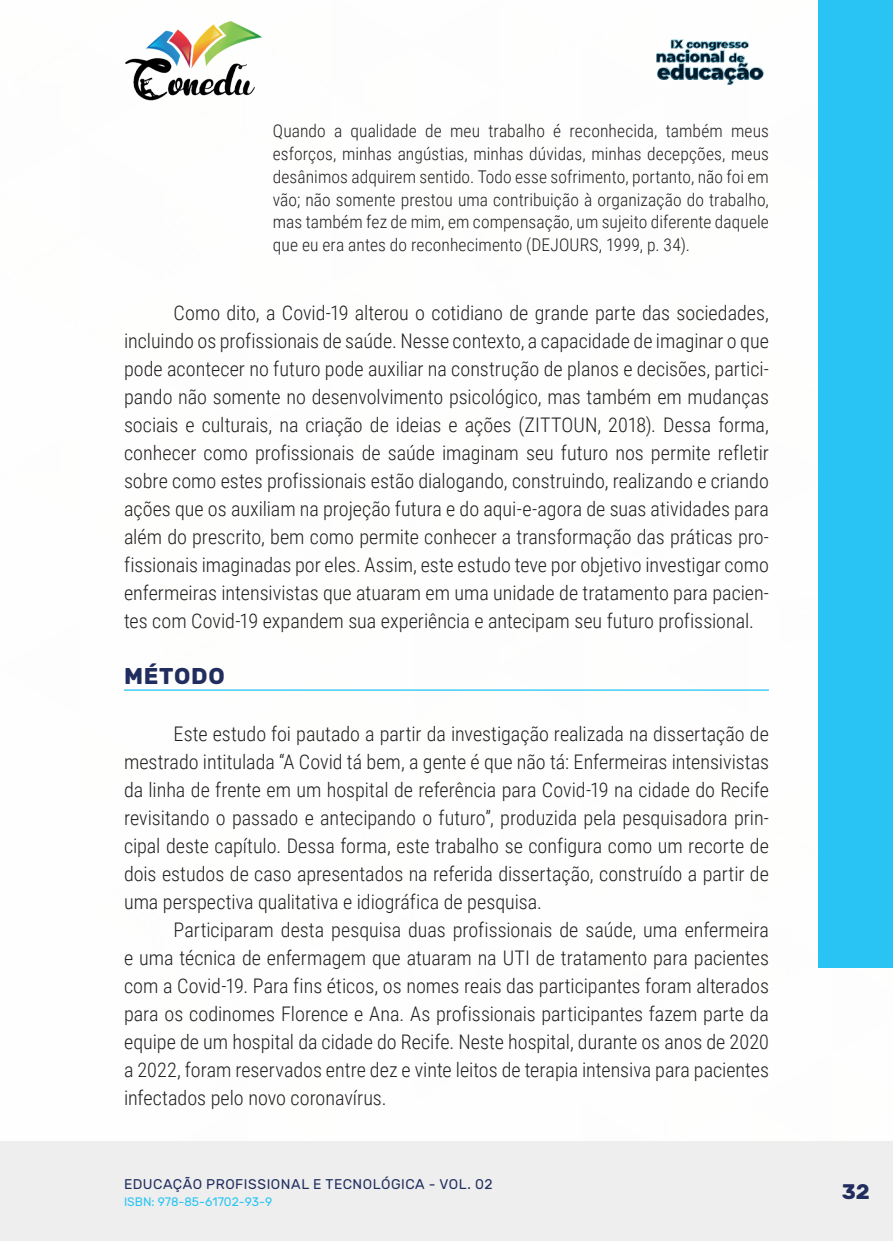
<style>
.page{position:relative;width:893px;height:1241px;background:#fff}
.page>*{position:absolute;margin:0;border:0;box-sizing:border-box;transform-origin:0 0}
._10_SUBTITULO{font:700 22.75px "Rubik";letter-spacing:.03em;color:#202d5e}
.t1{font:700 21px "Rubik";color:#202d5e}
._9_CORPO{font:300 20.12px/28px "Roboto Condensed";color:#231f20;text-align:justify}
._16_CITACAO{font:300 17.5px/22.8px "Roboto Condensed";letter-spacing:.005em;color:#231f20;text-align:justify}
.t2{font:14px "Rubik";letter-spacing:.035em;color:#202d5e}
.t3{font:12.25px "Rubik";color:#29c4f3}
</style>
<div class="page">
<div style="left:0;top:1141px;width:893px;height:99px;background:#eeeeef"></div>
<div style="left:819px;top:0;width:74px;height:967px;background:#29c4f3"></div>
<img style="left:125px;top:20px;width:137px;height:81px">
<img style="left:656px;top:39px;width:108px;height:46px">
<hr style="left:124px;top:689px;width:645px;height:1px;background:#29c4f3">
<p class="_16_CITACAO" style="left:273px;top:119px;width:498px">Quando a qualidade de meu trabalho é reconhecida, também meus esforços, minhas angústias, minhas dúvidas, minhas decepções, meus desânimos adquirem sentido. Todo esse sofrimento, portanto, não foi em vão; não somente prestou uma contribuição à organização do trabalho, mas também fez de mim, em compensação, um sujeito diferente daquele que eu era antes do reconhecimento (DEJOURS, 1999, p. 34).</p>
<p class="_9_CORPO" style="left:124px;top:298px;width:646px;text-indent:50px">Como dito, a Covid-19 alterou o cotidiano de grande parte das sociedades, incluindo os profissionais de saúde. Nesse contexto, a capacidade de imaginar o que pode acontecer no futuro pode auxiliar na construção de planos e decisões, partici&shy;pando não somente no desenvolvimento psicológico, mas também em mudanças sociais e culturais, na criação de ideias e ações (ZITTOUN, 2018). Dessa forma, conhecer como profissionais de saúde imaginam seu futuro nos permite refletir sobre como estes profissionais estão dialogando, construindo, realizando e criando ações que os auxiliam na projeção futura e do aqui-e-agora de suas atividades para além do prescrito, bem como permite conhecer a transformação das práticas pro&shy;fissionais imaginadas por eles. Assim, este estudo teve por objetivo investigar como enfermeiras intensivistas que atuaram em uma unidade de tratamento para pacien&shy;tes com Covid-19 expandem sua experiência e antecipam seu futuro profissional.</p>
<p class="_10_SUBTITULO" style="left:124px;top:663px;width:102px">MÉTODO</p>
<p class="_9_CORPO" style="left:124px;top:718px;width:646px;text-indent:50px">Este estudo foi pautado a partir da investigação realizada na dissertação de mestrado intitulada “A Covid tá bem, a gente é que não tá: Enfermeiras intensivistas da linha de frente em um hospital de referência para Covid-19 na cidade do Recife revisitando o passado e antecipando o futuro”, produzida pela pesquisadora prin&shy;cipal deste capítulo. Dessa forma, este trabalho se configura como um recorte de dois estudos de caso apresentados na referida dissertação, construído a partir de uma perspectiva qualitativa e idiográfica de pesquisa.</p>
<p class="_9_CORPO" style="left:124px;top:914px;width:646px;text-indent:50px">Participaram desta pesquisa duas profissionais de saúde, uma enfermeira e uma técnica de enfermagem que atuaram na UTI de tratamento para pacientes com a Covid-19. Para fins éticos, os nomes reais das participantes foram alterados para os codinomes Florence e Ana. As profissionais participantes fazem parte da equipe de um hospital da cidade do Recife. Neste hospital, durante os anos de 2020 a 2022, foram reservados entre dez e vinte leitos de terapia intensiva para pacientes infectados pelo novo coronavírus.</p>
<p class="t2" style="left:124px;top:1175px;width:370px">EDUCAÇÃO PROFISSIONAL E TECNOLÓGICA - VOL. 02</p>
<p class="t3" style="left:124px;top:1194px;width:150px">ISBN: 978-85-61702-93-9</p>
<p class="t1" style="left:842px;top:1179px;width:30px">32</p>
</div>
